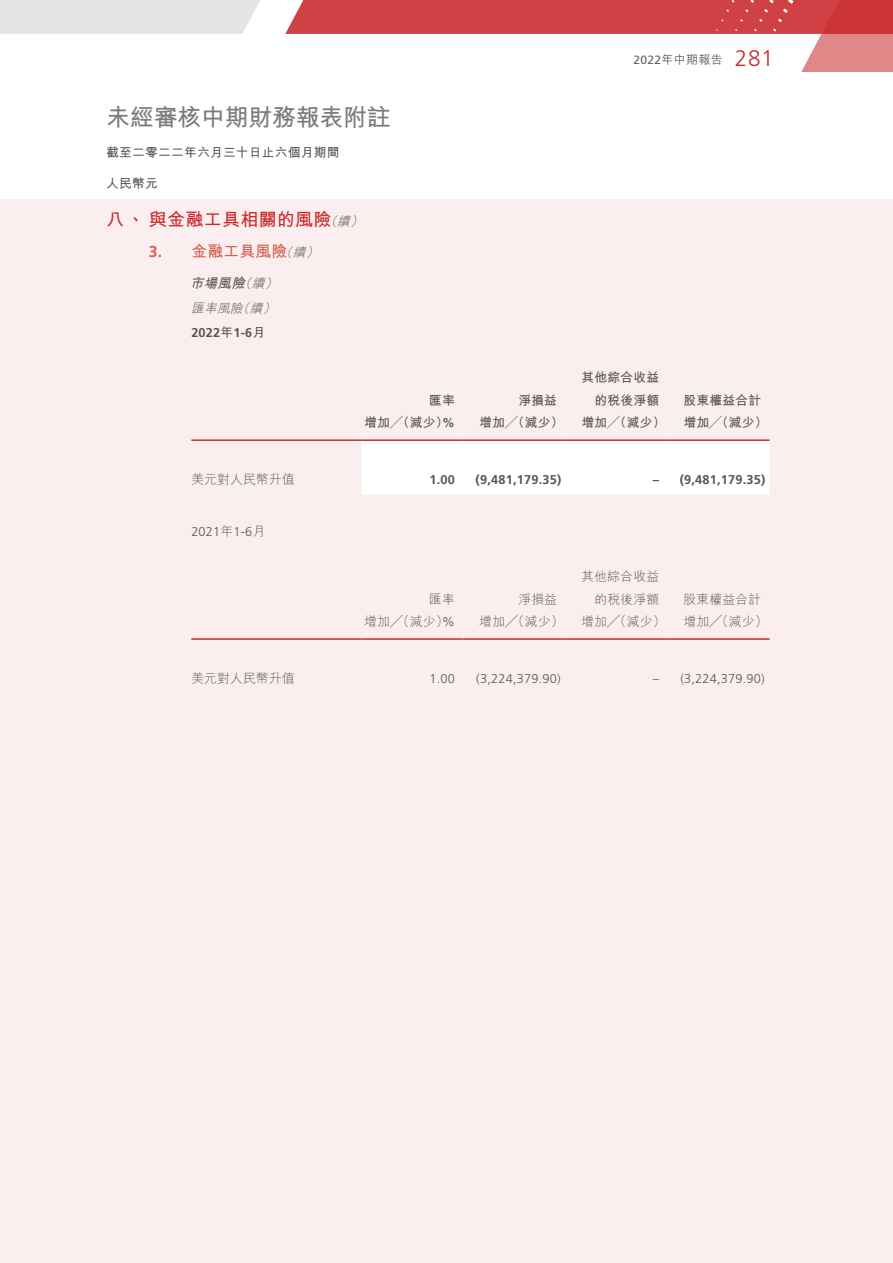
<style>
.page{position:relative;width:893px;height:1263px;background:#fff}
.page>*{position:absolute;margin:0;border:0;box-sizing:border-box;transform-origin:0 0}
.t1{font:700 24px "M Hei HK";letter-spacing:-.015em;color:#7c7b7b}
.t2{font:700 18px "M Hei HK";letter-spacing:.015em;color:#ca2c2f}
.t3{font:700 15.75px "M Hei HK";letter-spacing:.015em;color:#d95d52}
.t4{font:italic 700 13.5px "M Hei HK";color:#575756}
.t5{font:700 12.75px/22.5px "M Hei HK";letter-spacing:.015em;color:#575756}
.t6{font:300 12.75px/22.5px "M Hei HK";letter-spacing:.015em;color:#575756}
.t7{font:700 12.75px "Frutiger LT Std";letter-spacing:.015em;color:#575756}
.t8{font:300 12.75px "Frutiger LT Std";letter-spacing:.015em;color:#575756}
.t9{font:italic 300 12.75px "M Hei HK";color:#575756}
.t10{font:500 12px "M Hei HK";letter-spacing:.03em;color:#636362}
.s1{font-weight:300;font-style:italic;font-size:12.75px;color:#575756}
.s2{font-family:"Frutiger LT Std"}
.s3{font-weight:300;font-size:12.75px}
.s4{font-family:"M Hei HK"}
.s5{font-family:"Frutiger LT Std";font-weight:400}
.s6{font-family:"Frutiger LT Std";font-weight:300;font-size:22.5px;color:#ca2c2f}
</style>
<div class="page">
<div style="left:0;top:199px;width:893px;height:1064px;background:#faeeee"></div>
<svg style="left:0;top:0;width:893px;height:72px"></svg>
<div style="left:362px;top:441px;width:408px;height:53px;background:#fff"></div>
<hr style="left:191px;top:439px;width:170px;height:2px;background:#ca2c2f">
<hr style="left:361px;top:439px;width:102px;height:2px;background:#ca2c2f">
<hr style="left:463px;top:439px;width:103px;height:2px;background:#ca2c2f">
<hr style="left:566px;top:439px;width:102px;height:2px;background:#ca2c2f">
<hr style="left:668px;top:439px;width:102px;height:2px;background:#ca2c2f">
<hr style="left:191px;top:638px;width:170px;height:2px;background:#ca2c2f">
<hr style="left:361px;top:638px;width:102px;height:2px;background:#ca2c2f">
<hr style="left:463px;top:638px;width:103px;height:2px;background:#ca2c2f">
<hr style="left:566px;top:638px;width:102px;height:2px;background:#ca2c2f">
<hr style="left:668px;top:638px;width:102px;height:2px;background:#ca2c2f">
<h1 class="t1" style="left:106px;top:99px;width:286px">未經審核中期財務報表附註</h1>
<p class="t5" style="left:106px;top:140px;width:235px">截至二零二二年六月三十日止六個月期間</p>
<p class="t5" style="left:106px;top:171px;width:53px">人民幣元</p>
<h2 class="t2" style="left:106px;top:206px;width:262px">八、與金融工具相關的風險<span class="s1">（續）</span></h2>
<p class="t3" style="left:149px;top:240px;width:175px"><span class="s2">3.</span> 金融工具風險<span class="s1">（續）</span></p>
<p class="t4" style="left:190px;top:273px;width:93px">市場風險<span class="s3">（續）</span></p>
<p class="t9" style="left:191px;top:299px;width:90px">匯率風險（續）</p>
<p class="t7" style="left:191px;top:325px;width:75px">2022<span class="s4">年</span>1-6<span class="s4">月</span></p>
<p class="t5" style="left:364px;top:388px;width:92px;text-align:right">匯率<br>增加╱（減少）<span class="s2">%</span></p>
<p class="t5" style="left:479px;top:388px;width:86px;text-indent:39px">淨損益增加╱（減少）</p>
<p class="t10" style="left:633px;top:51px;width:142px"><span class="s5">2022</span>年中期報告 <span class="s6">281</span></p>
<p class="t5" style="left:581px;top:365px;width:86px;text-align:center">其他綜合收益的稅後淨額<br>增加╱（減少）</p>
<p class="t5" style="left:683px;top:388px;width:86px">股東權益合計增加╱（減少）</p>
<p class="t6" style="left:191px;top:468px;width:105px">美元對人民幣升值</p>
<p class="t7" style="left:430px;top:472px;width:27px">1.00</p>
<p class="t7" style="left:476px;top:472px;width:87px">(9,481,179.35)</p>
<p class="t7" style="left:653px;top:472px;width:114px">– (9,481,179.35)</p>
<p class="t8" style="left:191px;top:525px;width:75px">2021<span class="s4">年</span>1-6<span class="s4">月</span></p>
<p class="t6" style="left:364px;top:587px;width:92px;text-align:right">匯率<br>增加╱（減少）<span class="s2">%</span></p>
<p class="t6" style="left:479px;top:587px;width:86px;text-indent:39px">淨損益增加╱（減少）</p>
<p class="t6" style="left:581px;top:565px;width:86px;text-align:center">其他綜合收益的稅後淨額<br>增加╱（減少）</p>
<p class="t6" style="left:683px;top:587px;width:86px">股東權益合計增加╱（減少）</p>
<p class="t6" style="left:191px;top:667px;width:105px">美元對人民幣升值</p>
<p class="t8" style="left:430px;top:671px;width:27px">1.00</p>
<p class="t8" style="left:476px;top:671px;width:86px">(3,224,379.90)</p>
<p class="t8" style="left:653px;top:671px;width:114px">– (3,224,379.90)</p>
</div>
